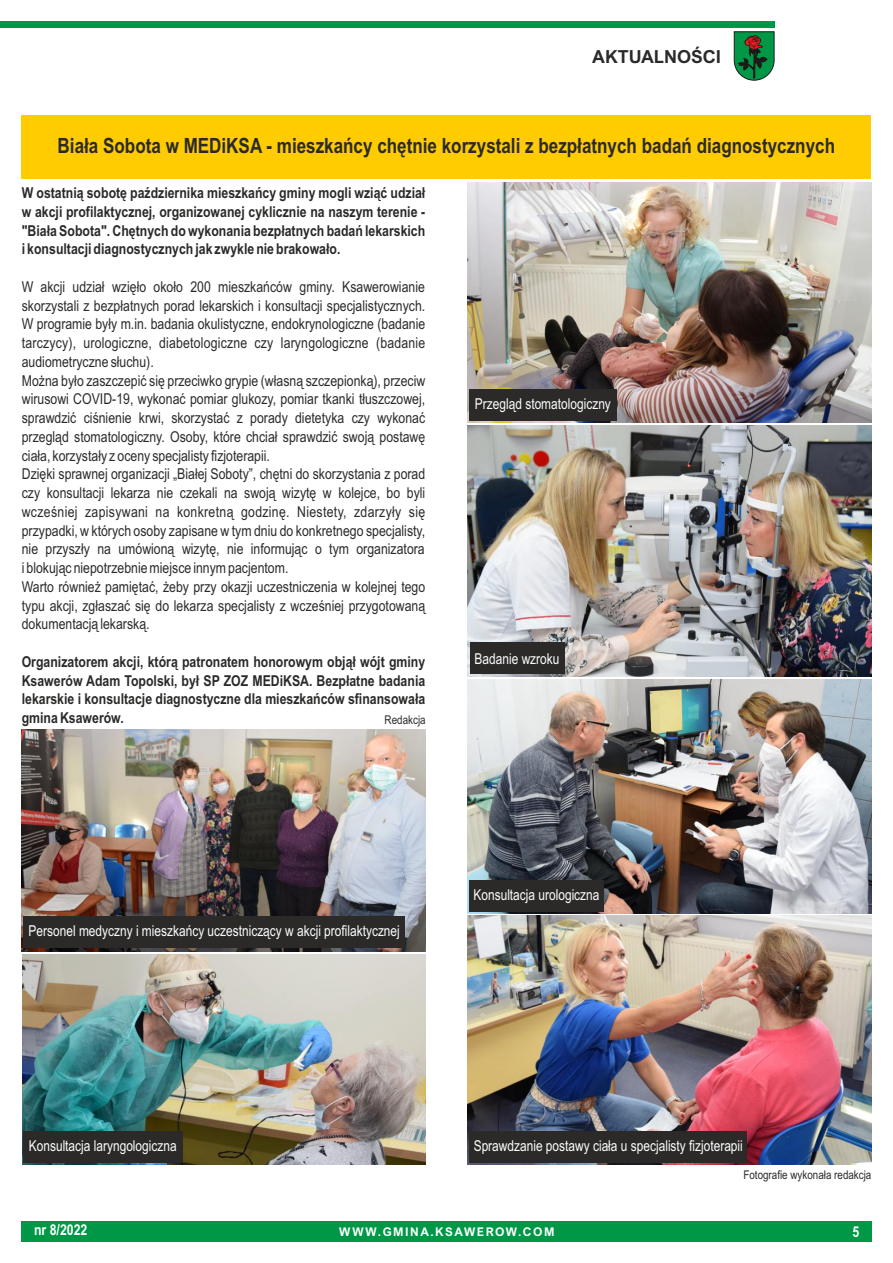
<style>
.page{position:relative;width:893px;height:1263px;background:#fff}
.page>*{position:absolute;margin:0;border:0;box-sizing:border-box;transform-origin:0 0}
.t1{font:700 21px "Arial Narrow";color:#2b2a29}
.t2{font:700 18px "Arial Nova";color:#2b2a29}
.t3{font:15px/18.8px "Arial Narrow";color:#2b2a29}
.t4{font:700 15px/18.8px "Arial Narrow";color:#2b2a29;text-align:justify}
.t5{font:15px "Arial Narrow";color:#fefefe}
.t6{font:700 15px "Arial Narrow";color:#fefefe}
.t7{font:12px "Arial Narrow";color:#2b2a29}
.t8{font:700 12px "Arial Nova";letter-spacing:.125em;color:#fefefe}
</style>
<div class="page">
<div style="left:21px;top:1221px;width:851px;height:21px;background:#009846"></div>
<div style="left:0;top:21px;width:774px;height:6px;background:#009846"></div>
<svg style="left:734px;top:31px;width:41px;height:50px;background:#2d7e4c"></svg>
<div style="left:22px;top:115px;width:849px;height:64px;background:#fecc00"></div>
<img style="left:468px;top:426px;width:403px;height:250px">
<img style="left:468px;top:680px;width:403px;height:234px">
<img style="left:468px;top:916px;width:403px;height:248px">
<img style="left:468px;top:182px;width:403px;height:241px">
<img style="left:22px;top:954px;width:403px;height:210px">
<img style="left:22px;top:729px;width:403px;height:223px">
<div style="left:24px;top:916px;width:381px;height:32px;background:#2b2a29"></div>
<div style="left:23px;top:1131px;width:160px;height:32px;background:#2b2a29"></div>
<div style="left:470px;top:389px;width:147px;height:32px;background:#2b2a29"></div>
<div style="left:470px;top:642px;width:94px;height:32px;background:#2b2a29"></div>
<div style="left:470px;top:880px;width:134px;height:32px;background:#2b2a29"></div>
<div style="left:469px;top:1131px;width:278px;height:32px;background:#2b2a29"></div>
<p class="t2" style="left:592px;top:50px;width:130px">AKTUALNOŚCI</p>
<h1 class="t1" style="left:58px;top:137px;width:779px">Biała Sobota w MEDiKSA - mieszkańcy chętnie korzystali z bezpłatnych badań diagnostycznych</h1>
<p class="t4" style="left:22px;top:185px;width:405px">W ostatnią sobotę października mieszkańcy gminy mogli wziąć udział w akcji profilaktycznej, organizowanej cyklicznie na naszym terenie - "Biała Sobota". Chętnych do wykonania bezpłatnych badań lekarskich i konsultacji diagnostycznych jak zwykle nie brakowało.</p>
<p class="t3" style="left:22px;top:279px;width:405px">W akcji udział wzięło około 200 mieszkańców gminy. Ksawerowianie skorzystali z bezpłatnych porad lekarskich i konsultacji specjalistycznych.<br>W programie były m.in. badania okulistyczne, endokrynologiczne (badanie tarczycy), urologiczne, diabetologiczne czy laryngologiczne (badanie audiometryczne słuchu).<br>Można było zaszczepić się przeciwko grypie (własną szczepionką), przeciw wirusowi COVID-19, wykonać pomiar glukozy, pomiar tkanki tłuszczowej, sprawdzić ciśnienie krwi, skorzystać z porady dietetyka czy wykonać przegląd stomatologiczny. Osoby, które chciał sprawdzić swoją postawę ciała, korzystały z oceny specjalisty fizjoterapii.<br>Dzięki sprawnej organizacji „Białej Soboty”, chętni do skorzystania z porad czy konsultacji lekarza nie czekali na swoją wizytę w kolejce, bo byli wcześniej zapisywani na konkretną godzinę. Niestety, zdarzyły się przypadki, w których osoby zapisane w tym dniu do konkretnego specjalisty, nie przyszły na umówioną wizytę, nie informując o tym organizatora i blokując niepotrzebnie miejsce innym pacjentom.<br>Warto również pamiętać, żeby przy okazji uczestniczenia w kolejnej tego typu akcji, zgłaszać się do lekarza specjalisty z wcześniej przygotowaną dokumentacją lekarską.</p>
<p class="t4" style="left:22px;top:654px;width:405px">Organizatorem akcji, którą patronatem honorowym objął wójt gminy Ksawerów Adam Topolski, był SP ZOZ MEDiKSA. Bezpłatne badania lekarskie i konsultacje diagnostyczne dla mieszkańców sfinansowała gmina Ksawerów.</p>
<p class="t5" style="left:475px;top:398px;width:137px">Przegląd stomatologiczny</p>
<p class="t5" style="left:475px;top:653px;width:86px">Badanie wzroku</p>
<p class="t7" style="left:385px;top:715px;width:43px">Redakcja</p>
<p class="t5" style="left:29px;top:925px;width:373px">Personel medyczny i mieszkańcy uczestniczący w akcji profilaktycznej</p>
<p class="t5" style="left:473px;top:889px;width:127px">Konsultacja urologiczna</p>
<p class="t5" style="left:29px;top:1140px;width:149px">Konsultacja laryngologiczna</p>
<p class="t5" style="left:474px;top:1140px;width:271px">Sprawdzanie postawy ciała u specjalisty fizjoterapii</p>
<p class="t7" style="left:743px;top:1171px;width:129px">Fotografie wykonała redakcja</p>
<p class="t6" style="left:34px;top:1224px;width:55px">nr 8/2022</p>
<p class="t6" style="left:853px;top:1226px;width:8px">5</p>
<p class="t8" style="left:339px;top:1227px;width:217px">WWW.GMINA.KSAWEROW.COM</p>
</div>
